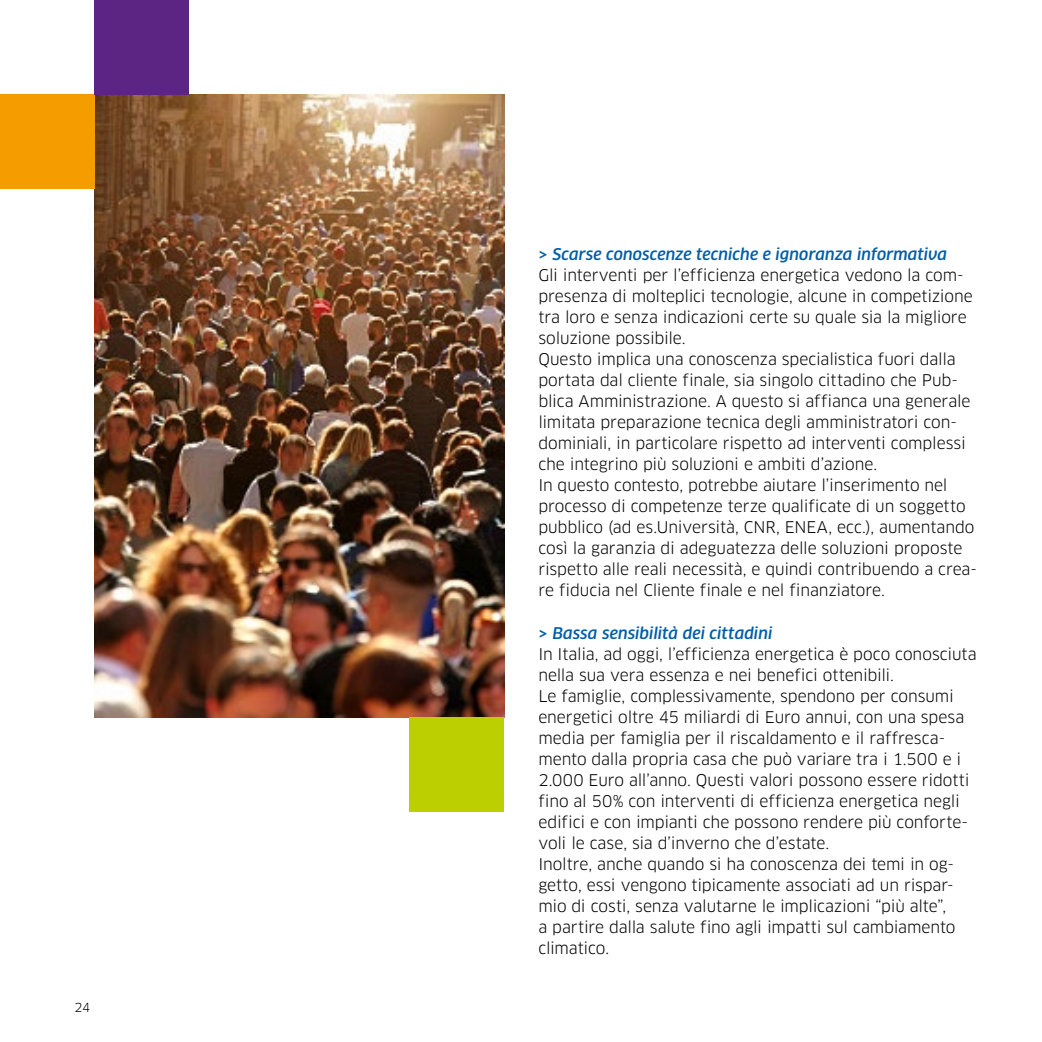
<style>
.page{position:relative;width:1042px;height:1042px;background:#fff}
.page>*{position:absolute;margin:0;border:0;box-sizing:border-box;transform-origin:0 0}
.t1{font:15.75px/21px "Clan OT";letter-spacing:-.01em;color:#000}
.t2{font:italic 500 15.75px "Clan OT";color:#005da9}
.t3{font:12.25px "Clan OT";color:#000}
</style>
<div class="page">
<img style="left:94px;top:94px;width:410px;height:623px">
<div style="left:0;top:94px;width:94px;height:95px;background:#f59c00"></div>
<div style="left:94px;top:0;width:94px;height:94px;background:#5c2483"></div>
<div style="left:410px;top:717px;width:94px;height:95px;background:#bccf00"></div>
<p class="t3" style="left:74px;top:1000px;width:17px">24</p>
<p class="t2" style="left:538px;top:245px;width:410px">&gt; Scarse conoscenze tecniche e ignoranza informativa</p>
<p class="t1" style="left:538px;top:265px;width:440px">Gli interventi per l’efficienza energetica vedono la com&shy;presenza di molteplici tecnologie, alcune in competizione tra loro e senza indicazioni certe su quale sia la migliore soluzione possibile.<br>Questo implica una conoscenza specialistica fuori dalla portata dal cliente finale, sia singolo cittadino che Pub&shy;blica Amministrazione. A questo si affianca una generale limitata preparazione tecnica degli amministratori con&shy;dominiali, in particolare rispetto ad interventi complessi che integrino più soluzioni e ambiti d’azione.<br>In questo contesto, potrebbe aiutare l’inserimento nel processo di competenze terze qualificate di un soggetto pubblico (ad es.Università, CNR, ENEA, ecc.), aumentando così la garanzia di adeguatezza delle soluzioni proposte rispetto alle reali necessità, e quindi contribuendo a crea&shy;re fiducia nel Cliente finale e nel finanziatore.</p>
<p class="t2" style="left:538px;top:623px;width:236px">&gt; Bassa sensibilità dei cittadini</p>
<p class="t1" style="left:538px;top:643px;width:440px">In Italia, ad oggi, l’efficienza energetica è poco conosciuta nella sua vera essenza e nei benefici ottenibili.<br>Le famiglie, complessivamente, spendono per consumi energetici oltre 45 miliardi di Euro annui, con una spesa media per famiglia per il riscaldamento e il raffresca&shy;mento dalla propria casa che può variare tra i 1.500 e i 2.000 Euro all’anno. Questi valori possono essere ridotti fino al 50% con interventi di efficienza energetica negli edifici e con impianti che possono rendere più conforte&shy;voli le case, sia d’inverno che d’estate.<br>Inoltre, anche quando si ha conoscenza dei temi in og&shy;getto, essi vengono tipicamente associati ad un rispar&shy;mio di costi, senza valutarne le implicazioni “più alte”,<br>a partire dalla salute fino agli impatti sul cambiamento climatico.</p>
</div>
